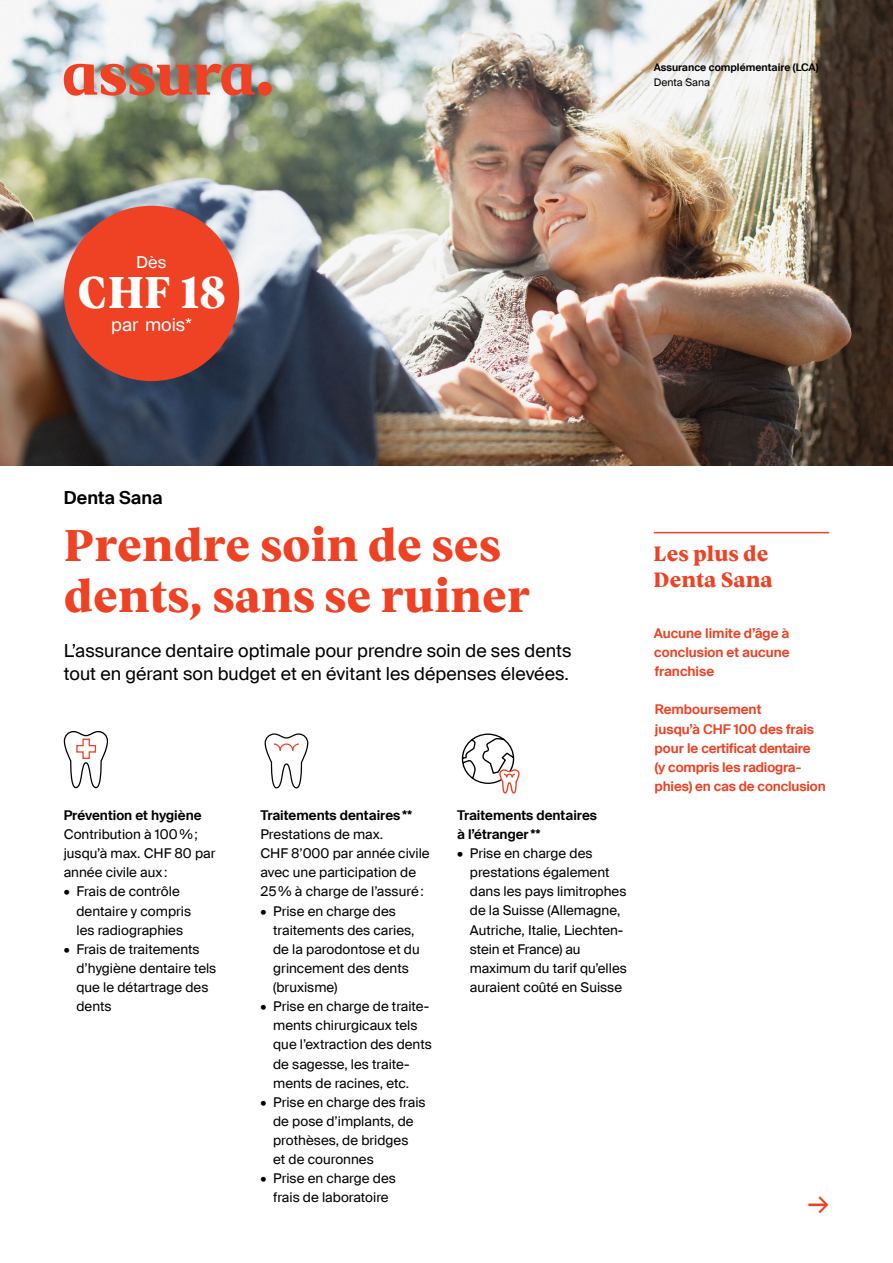
<style>
.page{position:relative;width:893px;height:1263px;background:#fff}
.page>*{position:absolute;margin:0;border:0;box-sizing:border-box;transform-origin:0 0}
.t1{font:800 45px/51px "Vesterbro";color:#ef4123}
.t2{font:800 45px "Vesterbro";color:#fff}
.t3{font:27px "Suisse Intl";color:#ef4123}
.t4{font:800 21px/25.5px "Vesterbro";color:#ef4123}
.t5{font:18px/23.4px "Suisse Intl";color:#000}
.t6{font:600 18px "Suisse Intl";color:#000}
.t7{font:18px "Suisse Intl";color:#fff}
.t8{font:16.5px "Suisse Intl";color:#fff}
.t9{font:13.5px/19.2px "Suisse Intl";color:#000}
.t10{font:600 13.5px/19.2px "Suisse Intl";color:#ef4123;text-align:justify}
.t11{font:600 13.5px/19.2px "Suisse Intl";color:#000}
.t12{font:600 10.5px "Suisse Intl";color:#000}
.t13{font:10.5px "Suisse Intl";color:#000}
</style>
<div class="page">
<img style="left:0;top:0;width:893px;height:466px">
<svg style="left:64px;top:731px;width:44px;height:57px"></svg>
<svg style="left:264px;top:733px;width:45px;height:56px"></svg>
<svg style="left:462px;top:733px;width:58px;height:60px"></svg>
<hr style="left:654px;top:532px;width:175px;height:1px;background:#ef4123">
<div style="left:64px;top:206px;width:175px;height:175px;background:#ef4123;border-radius:50%"></div>
<img style="left:64px;top:64px;width:208px;height:32px">
<p class="t12" style="left:654px;top:62px;width:166px">Assurance complémentaire (LCA)</p>
<p class="t13" style="left:654px;top:76px;width:58px">Denta Sana</p>
<p class="t8" style="left:136px;top:253px;width:32px">Dès</p>
<h1 class="t2" style="left:77px;top:259px;width:150px">CHF 18</h1>
<h3 class="t7" style="left:111px;top:314px;width:82px">par mois*</h3>
<h3 class="t6" style="left:64px;top:487px;width:100px">Denta Sana</h3>
<h1 class="t1" style="left:64px;top:518px;width:468px">Prendre soin de ses dents, sans se ruiner</h1>
<h3 class="t5" style="left:64px;top:639px;width:509px">L’assurance dentaire optimale pour prendre soin de ses dents tout en gérant son budget et en évitant les dépenses élevées.</h3>
<p class="t11" style="left:64px;top:806px;width:139px">Prévention et hygiène</p>
<p class="t9" style="left:64px;top:825px;width:153px">Contribution à 100%; jusqu’à max. CHF 80 par année civile aux:</p>
<p class="t9" style="left:77px;top:882px;width:116px;text-indent:-13px">• Frais de contrôle dentaire y compris les radiographies</p>
<p class="t9" style="left:77px;top:939px;width:141px;text-indent:-13px">• Frais de traitements d’hygiène dentaire tels que le détartrage des dents</p>
<p class="t11" style="left:260px;top:805px;width:153px">Traitements dentaires**</p>
<p class="t9" style="left:260px;top:825px;width:171px">Prestations de max.<br>CHF 8’000 par année civile avec une participation de<br>25% à charge de l’assuré:</p>
<p class="t9" style="left:273px;top:901px;width:148px;text-indent:-13px">• Prise en charge des traitements des caries, de la parodontose et du grincement des dents (bruxisme)</p>
<p class="t9" style="left:273px;top:997px;width:160px;text-indent:-13px">• Prise en charge de traite&shy;ments chirurgicaux tels que l’extraction des dents de sagesse, les traite&shy;ments de racines, etc.</p>
<p class="t9" style="left:273px;top:1092px;width:154px;text-indent:-13px">• Prise en charge des frais de pose d’implants, de prothèses, de bridges<br>et de couronnes</p>
<p class="t9" style="left:260px;top:1169px;width:137px;text-align:center">• Prise en charge des frais de laboratoire</p>
<p class="t11" style="left:457px;top:805px;width:141px">Traitements dentaires à l’étranger**</p>
<p class="t9" style="left:470px;top:844px;width:158px;text-indent:-13px">• Prise en charge des prestations également dans les pays limitrophes de la Suisse (Allemagne,<br>Autriche, Italie, Liechten&shy;stein et France) au maximum du tarif qu’elles auraient coûté en Suisse</p>
<h3 class="t4" style="left:654px;top:540px;width:121px">Les plus de<br>Denta Sana</h3>
<p class="t10" style="left:654px;top:624px;width:137px">Aucune limite d’âge à conclusion et aucune franchise</p>
<p class="t10" style="left:654px;top:700px;width:173px;text-align:left">Remboursement<br>jusqu’à CHF 100 des frais pour le certificat dentaire<br>(y compris les radiogra&shy;phies) en cas de conclusion</p>
<h2 class="t3" style="left:808px;top:1187px;width:23px">→</h2>
</div>
